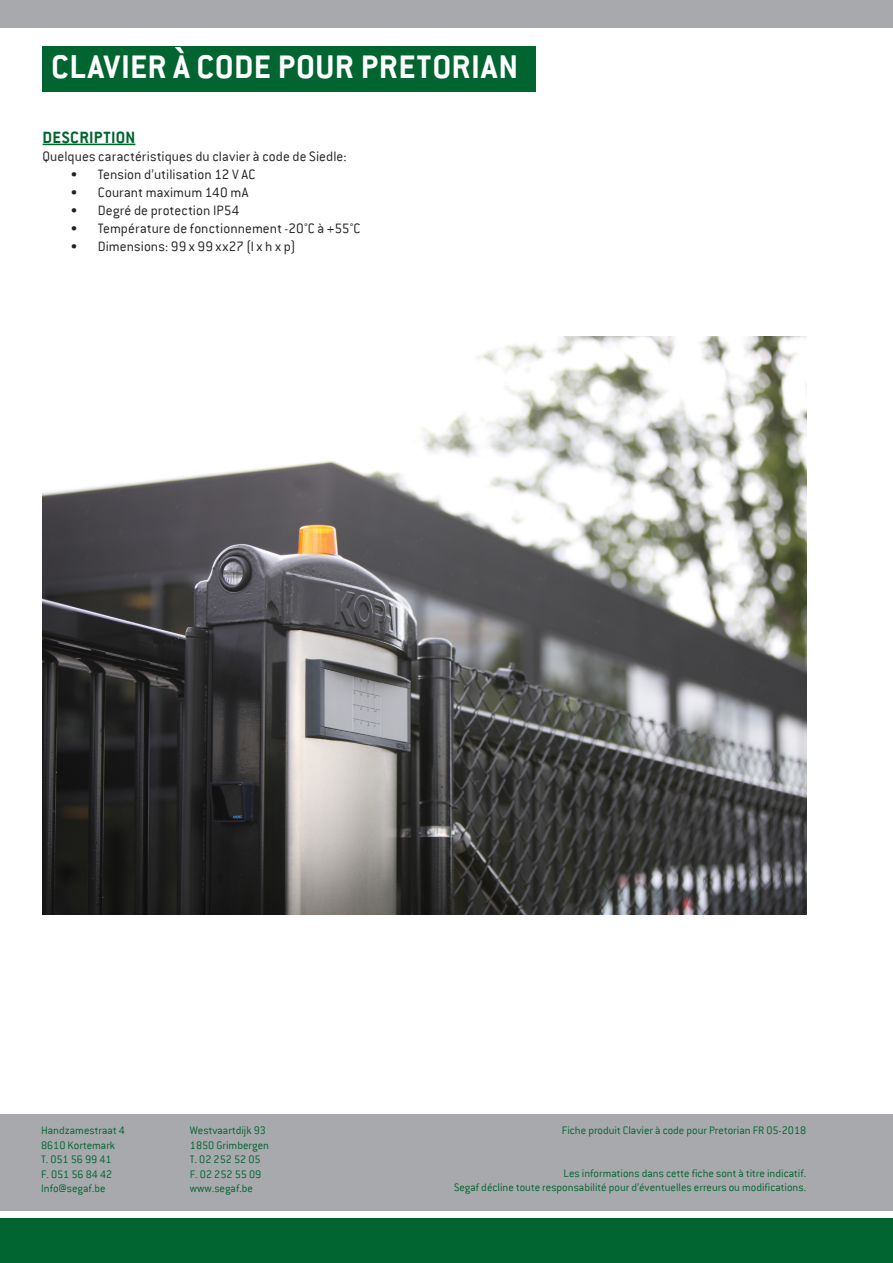
<style>
.page{position:relative;width:893px;height:1263px;background:#fff}
.page>*{position:absolute;margin:0;border:0;box-sizing:border-box;transform-origin:0 0}
.Titel_achterkant{font:700 36px "Conduit ITC";letter-spacing:.02em;color:#fff}
.Titels_tekst_achterk{font:700 18px "Conduit ITC";letter-spacing:.02em;color:#006530}
.Titels_tekst_achterk-2{font:300 15px "Conduit ITC";letter-spacing:.005em;color:#231f20}
.Colofon_rechts{font:300 12px/14.4px "Conduit ITC";color:#006530;text-align:right}
.Colofon{font:300 12px "Conduit ITC";color:#006530}
</style>
<div class="page">
<div style="left:0;top:1114px;width:893px;height:96px;background:#a8a9ad"></div>
<div style="left:0;top:1219px;width:893px;height:44px;background:#006530"></div>
<div style="left:0;top:0;width:893px;height:28px;background:#a8a9ad"></div>
<img style="left:43px;top:337px;width:763px;height:577px">
<div style="left:43px;top:47px;width:493px;height:45px;background:#006530"></div>
<hr style="left:43px;top:144px;width:92px;height:1px;background:#006530">
<p class="Titel_achterkant" style="left:51px;top:46px;width:469px">CLAVIER À CODE POUR PRETORIAN</p>
<p class="Titels_tekst_achterk" style="left:43px;top:127px;width:94px">DESCRIPTION</p>
<p class="Titels_tekst_achterk-2" style="left:43px;top:148px;width:306px">Quelques caractéristiques du clavier à code de Siedle:</p>
<p class="Titels_tekst_achterk-2" style="left:71px;top:166px;width:186px">• Tension d’utilisation 12 V AC</p>
<p class="Titels_tekst_achterk-2" style="left:71px;top:184px;width:179px">• Courant maximum 140 mA</p>
<p class="Titels_tekst_achterk-2" style="left:71px;top:202px;width:170px">• Degré de protection IP54</p>
<p class="Titels_tekst_achterk-2" style="left:71px;top:220px;width:291px">• Température de fonctionnement -20°C à +55°C</p>
<p class="Titels_tekst_achterk-2" style="left:71px;top:238px;width:226px">• Dimensions: 99 x 99 xx27 (l x h x p)</p>
<p class="Colofon" style="left:41px;top:1124px;width:85px">Handzamestraat 4</p>
<p class="Colofon" style="left:41px;top:1138px;width:76px">8610 Kortemark</p>
<p class="Colofon" style="left:41px;top:1153px;width:72px">T. 051 56 99 41</p>
<p class="Colofon" style="left:41px;top:1167px;width:73px">F. 051 56 84 42</p>
<p class="Colofon" style="left:41px;top:1182px;width:66px">Info@segaf.be</p>
<p class="Colofon" style="left:190px;top:1124px;width:78px">Westvaartdijk 93</p>
<p class="Colofon" style="left:190px;top:1138px;width:81px">1850 Grimbergen</p>
<p class="Colofon" style="left:190px;top:1153px;width:72px">T. 02 252 52 05</p>
<p class="Colofon" style="left:190px;top:1167px;width:73px">F. 02 252 55 09</p>
<p class="Colofon" style="left:190px;top:1182px;width:65px">www.segaf.be</p>
<p class="Colofon_rechts" style="left:562px;top:1123px;width:246px">Fiche produit Clavier à code pour Pretorian FR 05-2018</p>
<p class="Colofon_rechts" style="left:454px;top:1166px;width:354px">Les informations dans cette fiche sont à titre indicatif.<br>Segaf décline toute responsabilité pour d’éventuelles erreurs ou modifications.</p>
</div>
